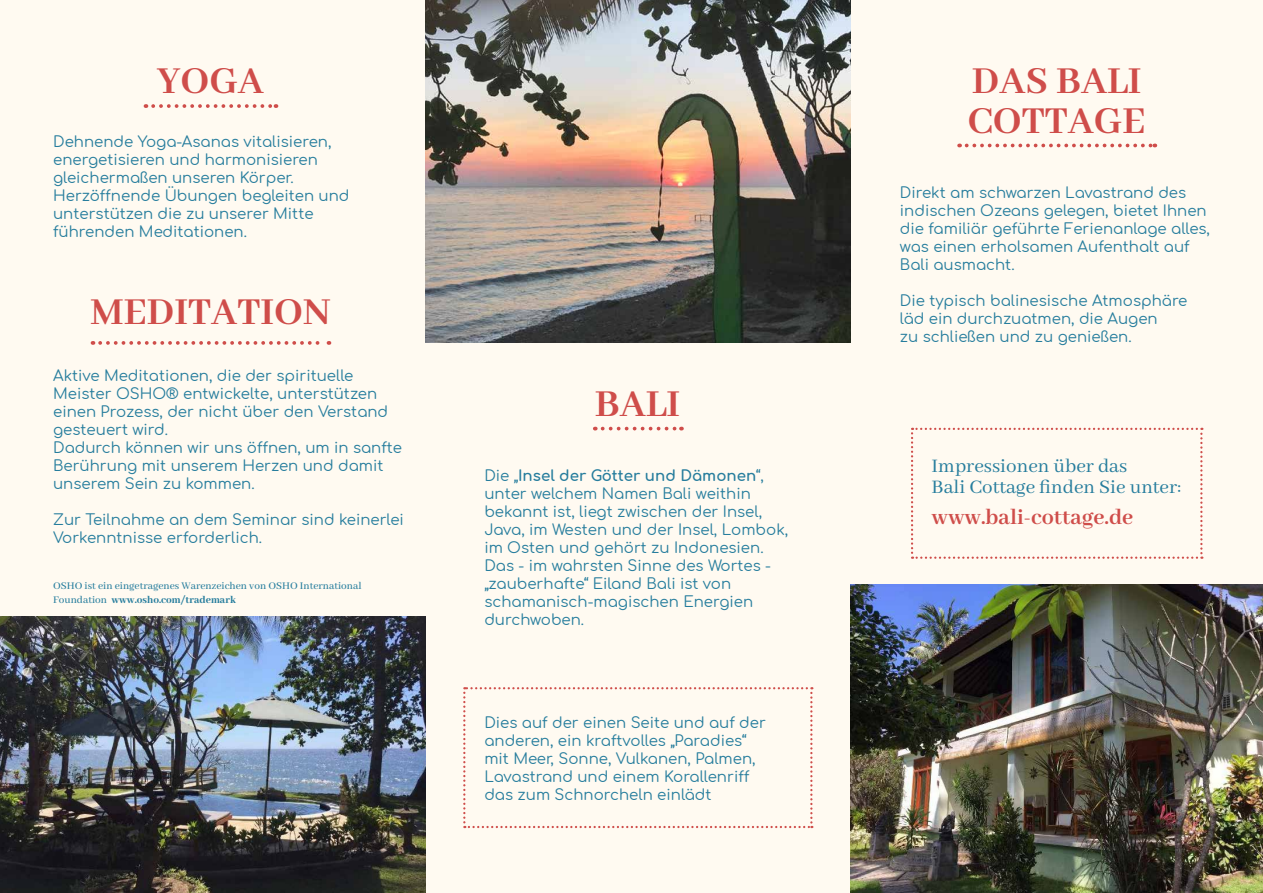
<style>
.page{position:relative;width:1263px;height:893px;background:#fffaf1}
.page>*{position:absolute;margin:0;border:0;box-sizing:border-box;transform-origin:0 0}
.t1{font:700 42px/40.5px "Abhaya Libre";color:#cf4d4a}
.t2{font:700 24px "Abhaya Libre";color:#cf4d4a}
.t3{font:21px/21px "Abhaya Libre";color:#267d9d}
.t4{font:15px/18px "Comfortaa";color:#267d9d}
.t5{font:500 11.25px/13.5px "Abhaya Libre";color:#267d9d}
.s1{font-weight:800}
.s2{font-weight:700}
</style>
<div class="page">
<img style="left:0;top:617px;width:425px;height:276px">
<svg style="left:153px;top:104px;width:123px;height:4px"></svg>
<svg style="left:100px;top:341px;width:229px;height:4px"></svg>
<svg style="left:603px;top:427px;width:79px;height:3px"></svg>
<svg style="left:967px;top:144px;width:188px;height:3px"></svg>
<svg style="left:463px;top:687px;width:349px;height:141px"></svg>
<img style="left:425px;top:0;width:425px;height:342px">
<img style="left:850px;top:585px;width:413px;height:308px">
<svg style="left:911px;top:428px;width:291px;height:131px"></svg>
<h1 class="t1" style="left:157px;top:62px;width:108px">YOGA</h1>
<p class="t4" style="left:53px;top:130px;width:298px">Dehnende Yoga-Asanas vitalisieren, energetisieren und harmonisieren gleichermaßen unseren Körper.<br>Herzöffnende Übungen begleiten und unterstützen die zu unserer Mitte führenden Meditationen.</p>
<h1 class="t1" style="left:91px;top:293px;width:241px">MEDITATION</h1>
<p class="t4" style="left:53px;top:365px;width:350px">Aktive Meditationen, die der spirituelle Meister OSHO® entwickelte, unterstützen einen Prozess, der nicht über den Verstand gesteuert wird.<br>Dadurch können wir uns öffnen, um in sanfte Berührung mit unserem Herzen und damit unserem Sein zu kommen.</p>
<p class="t4" style="left:53px;top:509px;width:352px">Zur Teilnahme an dem Seminar sind keinerlei<br>Vorkenntnisse erforderlich.</p>
<p class="t5" style="left:53px;top:580px;width:310px">OSHO ist ein eingetragenes Warenzeichen von OSHO International<br>Foundation <span class="s1">www.osho.com/trademark</span></p>
<h1 class="t1" style="left:595px;top:385px;width:87px">BALI</h1>
<p class="t4" style="left:484px;top:464px;width:305px">Die „<span class="s2">Insel der Götter und Dämonen</span>“, unter welchem Namen Bali weithin bekannt ist, liegt zwischen der Insel,<br>Java, im Westen und der Insel, Lombok, im Osten und gehört zu Indonesien.<br>Das - im wahrsten Sinne des Wortes - „zauberhafte“ Eiland Bali ist von schamanisch-magischen Energien durchwoben.</p>
<p class="t4" style="left:484px;top:712px;width:283px">Dies auf der einen Seite und auf der anderen, ein kraftvolles „Paradies“ mit Meer, Sonne, Vulkanen, Palmen, Lavastrand und einem Korallenriff das zum Schnorcheln einlädt</p>
<h1 class="t1" style="left:968px;top:62px;width:179px">DAS BALI<br>COTTAGE</h1>
<p class="t4" style="left:900px;top:182px;width:312px">Direkt am schwarzen Lavastrand des indischen Ozeans gelegen, bietet Ihnen die familiär geführte Ferienanlage alles, was einen erholsamen Aufenthalt auf Bali ausmacht.</p>
<p class="t4" style="left:900px;top:290px;width:289px">Die typisch balinesische Atmosphäre läd ein durchzuatmen, die Augen<br>zu schließen und zu genießen.</p>
<h3 class="t3" style="left:931px;top:456px;width:251px">Impressionen über das<br>Bali Cottage finden Sie unter:</h3>
<h2 class="t2" style="left:931px;top:504px;width:203px">www.bali-cottage.de</h2>
</div>
